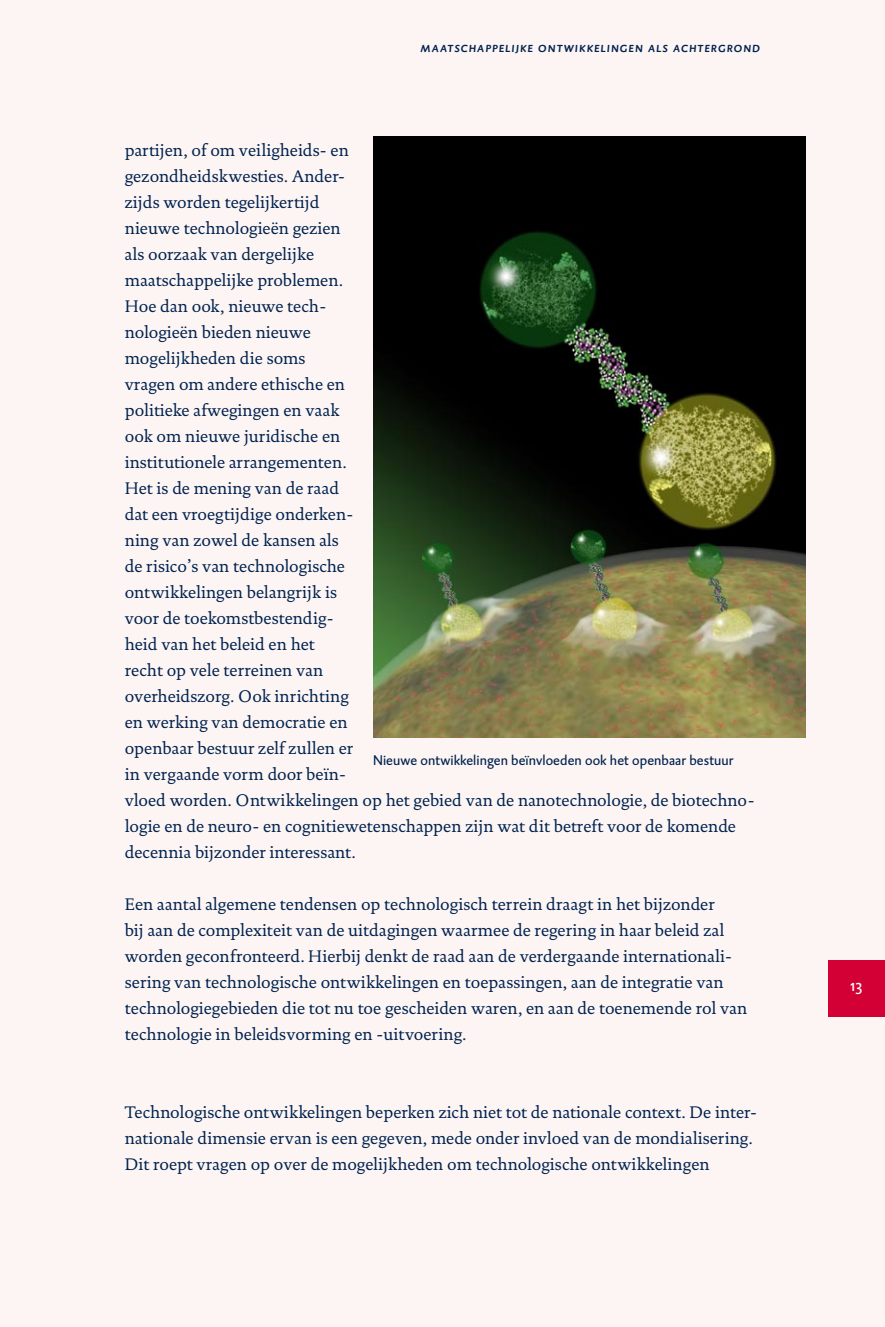
<style>
.page{position:relative;width:885px;height:1327px;background:#fff}
.page>*{position:absolute;margin:0;border:0;box-sizing:border-box;transform-origin:0 0}
.t1{font:17px/26px "DTL Documenta ST";color:#00224e}
.t2{font:17px "DTL Caspari ST";color:#fff}
.t3{font:14.4px "DTL Caspari ST";letter-spacing:.005em;color:#00224e}
.t4{font:italic 500 14px "DTL Caspari T Caps";letter-spacing:.07em;color:#00224e}
</style>
<div class="page">
<div style="left:0;top:0;width:884px;height:1327px;background:#fdf5f4"></div>
<div style="left:828px;top:960px;width:56px;height:57px;background:#d20035"></div>
<img style="left:373px;top:136px;width:432px;height:602px">
<p class="t4" style="left:420px;top:39px;width:341px">maatschappelijke ontwikkelingen als achtergrond</p>
<p class="t1" style="left:125px;top:137px;width:631px">partijen, of om veiligheids- en<br>gezondheidskwesties. Ander-<br>zijds worden tegelijkertijd<br>nieuwe technologieën gezien<br>als oorzaak van dergelijke<br>maatschappelijke problemen.<br>Hoe dan ook, nieuwe tech-<br>nologieën bieden nieuwe<br>mogelijkheden die soms<br>vragen om andere ethische en<br>politieke afwegingen en vaak<br>ook om nieuwe juridische en<br>institutionele arrangementen.<br>Het is de mening van de raad<br>dat een vroegtijdige onderken-<br>ning van zowel de kansen als<br>de risico’s van technologische<br>ontwikkelingen belangrijk is<br>voor de toekomstbestendig-<br>heid van het beleid en het<br>recht op vele terreinen van<br>overheidszorg. Ook inrichting<br>en werking van democratie en<br>openbaar bestuur zelf zullen er<br>in vergaande vorm door beïn-<br>vloed worden. Ontwikkelingen op het gebied van de nanotechnologie, de biotechno&shy;logie en de neuro- en cognitiewetenschappen zijn wat dit betreft voor de komende decennia bijzonder interessant.</p>
<p class="t1" style="left:125px;top:891px;width:624px">Een aantal algemene tendensen op technologisch terrein draagt in het bijzonder<br>bij aan de complexiteit van de uitdagingen waarmee de regering in haar beleid zal worden geconfronteerd. Hierbij denkt de raad aan de verdergaande internationali&shy;sering van technologische ontwikkelingen en toepassingen, aan de integratie van technologiegebieden die tot nu toe gescheiden waren, en aan de toenemende rol van technologie in beleidsvorming en -uitvoering.</p>
<p class="t3" style="left:373px;top:752px;width:362px">Nieuwe ontwikkelingen beïnvloeden ook het openbaar bestuur</p>
<p class="t1" style="left:125px;top:1099px;width:633px">Technologische ontwikkelingen beperken zich niet tot de nationale context. De inter&shy;nationale dimensie ervan is een gegeven, mede onder invloed van de mondialisering.<br>Dit roept vragen op over de mogelijkheden om technologische ontwikkelingen</p>
<p class="t2" style="left:850px;top:975px;width:14px">13</p>
</div>
